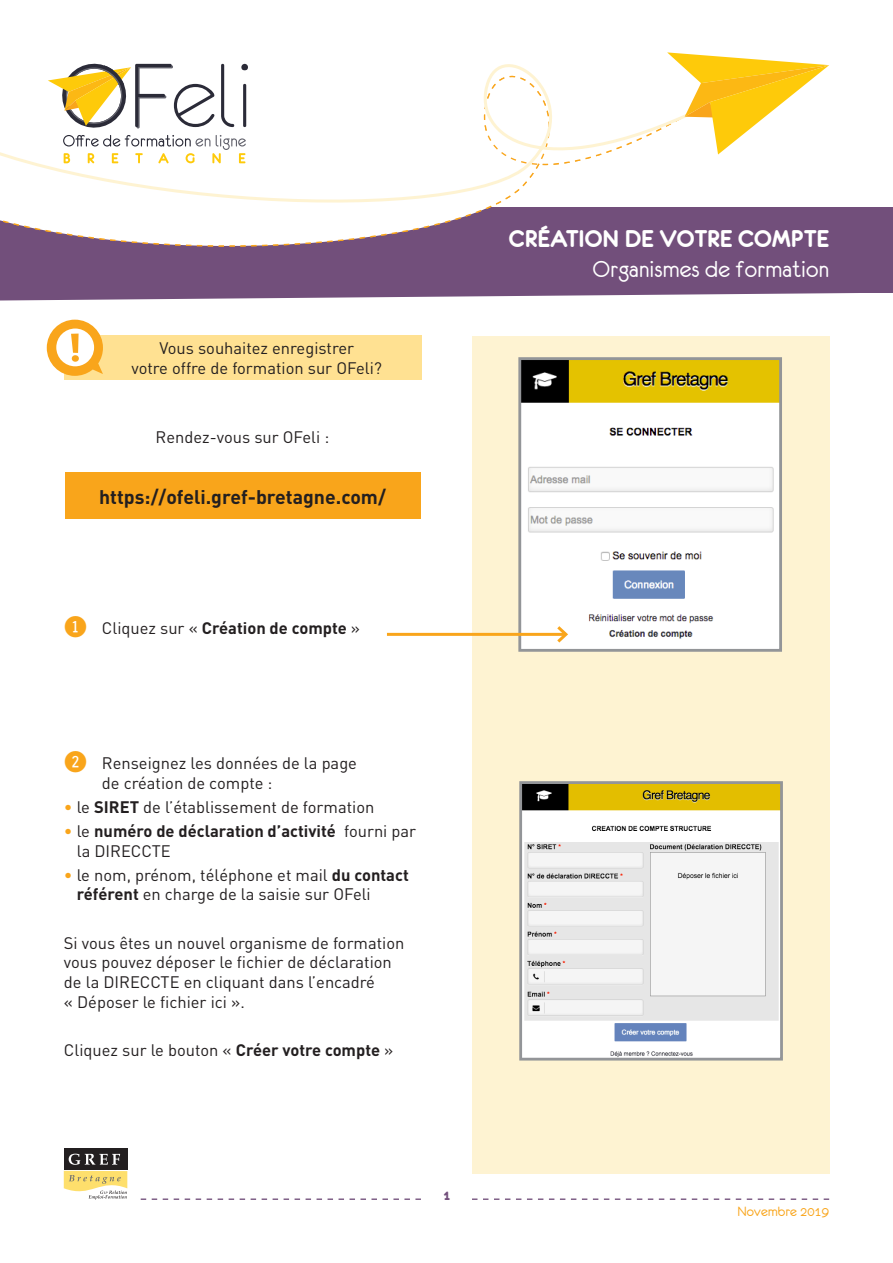
<style>
.page{position:relative;width:893px;height:1263px;background:#fff}
.page>*{position:absolute;margin:0;border:0;box-sizing:border-box;transform-origin:0 0}
.t1{font:25.8px "Eurofurenceregular";color:#fff}
.t2{font:25.8px "Eurofurencebold";color:#fff}
.texte{font:700 19.5px "DIN";color:#231f20}
.texte-2{font:16.5px/19.8px "DIN";color:#231f20}
.texte-3{font:700 16.5px/19.8px "DIN";color:#231f20}
.t3{font:15px "Eurofurenceregular";color:#f9a51b}
.t4{font:15px "Eurofurencebold";color:#724f7b}
.s1{font-family:"Fyra Numeric Circle Closed";font-weight:400;font-size:28.5px;color:#f9a51b}
.s2{font-weight:400}
.s3{font-family:"Fyra Numeric Circle Closed";font-size:28.5px;color:#f9a51b}
.s4{color:#f9a51b}
.s5{font-weight:700}
.s6{font-weight:400;color:#f9a51b}
</style>
<div class="page">
<svg style="left:0;top:292px;width:893px;height:9px"></svg>
<div style="left:0;top:207px;width:893px;height:85px;background:#724f7b"></div>
<svg style="left:16px;top:225px;width:421px;height:22px"></svg>
<svg style="left:0;top:152px;width:500px;height:73px"></svg>
<svg style="left:472px;top:1198px;width:357px;height:2px"></svg>
<svg style="left:474px;top:52px;width:355px;height:151px"></svg>
<svg style="left:64px;top:1148px;width:64px;height:23px"></svg>
<svg style="left:64px;top:1171px;width:357px;height:29px"></svg>
<div style="left:64px;top:1148px;width:63px;height:21px;background:#231f20"></div>
<svg style="left:69px;top:1154px;width:51px;height:11px"></svg>
<svg style="left:48px;top:63px;width:200px;height:100px"></svg>
<div style="left:472px;top:336px;width:357px;height:838px;background:#fef3d2"></div>
<img style="left:522px;top:361px;width:256px;height:286px">
<div style="left:518px;top:357px;width:264px;height:295px;border:3px solid #939598"></div>
<img style="left:523px;top:785px;width:256px;height:271px">
<div style="left:519px;top:781px;width:264px;height:279px;border:3px solid #939598"></div>
<div style="left:64px;top:335px;width:357px;height:44px;background:#ffe192"></div>
<svg style="left:47px;top:320px;width:56px;height:56px"></svg>
<div style="left:65px;top:472px;width:355px;height:47px;background:#f9a51b"></div>
<hr style="left:387px;top:633px;width:179px;height:3px;background:#f9a51b">
<svg style="left:554px;top:623px;width:16px;height:23px"></svg>
<p class="texte-2" style="left:131px;top:338px;width:252px;text-align:center">Vous souhaitez enregistrer<br>votre offre de formation sur OFeli?</p>
<p class="texte-2" style="left:156px;top:427px;width:175px">Rendez-vous sur OFeli :</p>
<p class="texte" style="left:99px;top:484px;width:288px">https://ofeli.gref-bretagne.com/</p>
<p class="texte-3" style="left:64px;top:618px;width:298px"><span class="s1">1</span> <span class="s2">Cliquez sur «</span> Création de compte <span class="s2">»</span></p>
<p class="texte-2" style="left:102px;top:753px;width:257px;text-indent:-38px"><span class="s3">2</span> Renseignez les données de la page de création de compte :</p>
<p class="texte-2" style="left:64px;top:796px;width:312px"><span class="s4">•</span> le <span class="s5">SIRET</span> de l’établissement de formation</p>
<p class="texte-3" style="left:77px;top:820px;width:341px;text-indent:-13px"><span class="s6">•</span> <span class="s2">le</span> numéro de déclaration d’activité <span class="s2">fourni par la DIRECCTE</span></p>
<p class="texte-2" style="left:77px;top:864px;width:333px;text-indent:-13px"><span class="s4">•</span> le nom, prénom, téléphone et mail <span class="s5">du contact référent</span> en charge de la saisie sur OFeli</p>
<p class="texte-2" style="left:64px;top:932px;width:342px">Si vous êtes un nouvel organisme de formation vous pouvez déposer le fichier de déclaration de la DIRECCTE en cliquant dans l’encadré<br>« Déposer le fichier ici ».</p>
<p class="texte-2" style="left:64px;top:1040px;width:331px">Cliquez sur le bouton « <span class="s5">Créer votre compte</span> »</p>
<p class="t4" style="left:443px;top:1187px;width:9px">1</p>
<p class="t2" style="left:509px;top:225px;width:322px">CRÉATION DE VOTRE COMPTE</p>
<h1 class="t1" style="left:593px;top:256px;width:238px">Organismes de formation</h1>
<p class="t3" style="left:737px;top:1204px;width:93px">Novembre 2019</p>
</div>
